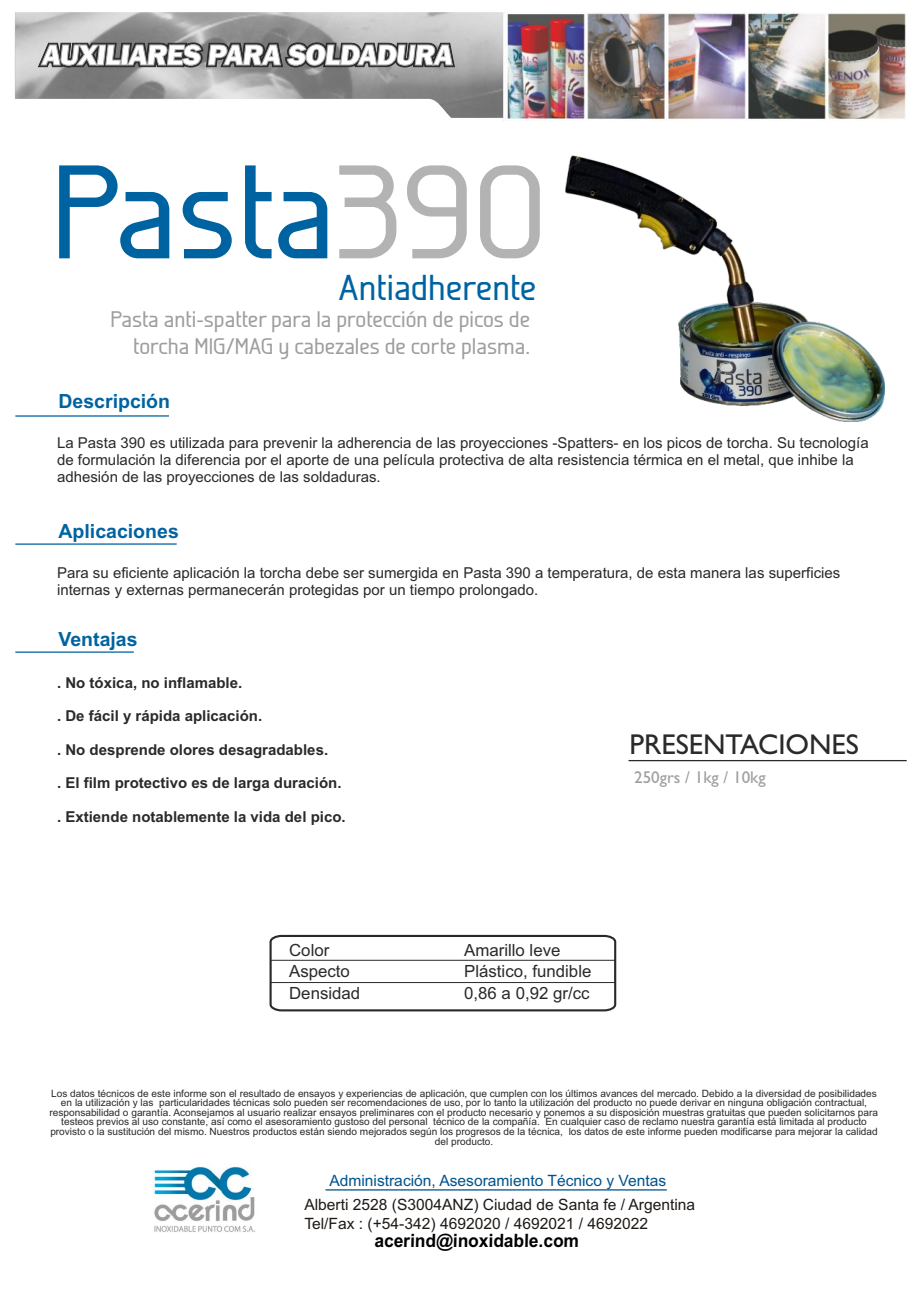
<style>
.page{position:relative;width:920px;height:1289px;background:#fff}
.page>*{position:absolute;margin:0;border:0;box-sizing:border-box;transform-origin:0 0}
.t1{font:500 132.75px "Galette";color:#0063a1}
.t2{font:500 36px "Galette";color:#0063a1}
.t3{font:28.65px "Gill Sans";color:#2b2929}
.t4{font:500 22.5px/27px "Galette";color:#9e9e9e;text-align:right}
.t5{font:700 19.5px "Arial";color:#0063a1}
.t6{font:700 18.45px "Arial";color:#000;scale:.94 1}
.t7{font:17.1px "Gill Sans";color:#9e9e9e}
.t8{font:16.8px/21.6px "Arial";color:#2b2929}
.t9{font:15.6px/19px "Arial";color:#1f1a17}
.t10{font:15.6px "Arial";color:#00548c}
.t11{font:15px/16.8px "Arial";color:#2b2929}
.t12{font:700 15px "Arial";color:#2b2929}
.t13{font:10.05px/9.6px "Arial";color:#2b2929;text-align:center}
.s1{color:#b3b3b3}
</style>
<div class="page">
<img style="left:153px;top:1166px;width:102px;height:66px">
<hr style="left:325px;top:1189px;width:341px;height:1px;background:#00548c">
<hr style="left:15px;top:415px;width:154px;height:2px;background:#0063a1">
<hr style="left:15px;top:543px;width:162px;height:2px;background:#0063a1">
<hr style="left:15px;top:651px;width:119px;height:2px;background:#0063a1">
<img style="left:15px;top:12px;width:488px;height:105px">
<img style="left:503px;top:12px;width:403px;height:109px">
<svg style="left:37px;top:42px;width:418px;height:31px"></svg>
<svg style="left:269px;top:934px;width:348px;height:78px"></svg>
<hr style="left:628px;top:760px;width:278px;height:1px;background:#2b2929">
<img style="left:565px;top:156px;width:319px;height:265px">
<h1 class="t1" style="left:51px;top:159px;width:496px">Pasta<span class="s1">390</span></h1>
<h2 class="t2" style="left:338px;top:273px;width:199px">Antiadherente</h2>
<h3 class="t4" style="left:111px;top:307px;width:421px">Pasta anti-spatter para la protección de picos de torcha MIG/MAG y cabezales de corte plasma.</h3>
<h3 class="t5" style="left:58px;top:394px;width:113px">Descripción</h3>
<p class="t11" style="left:57px;top:436px;width:813px">La Pasta 390 es utilizada para prevenir la adherencia de las proyecciones -Spatters- en los picos de torcha. Su tecnología de formulación la diferencia por el aporte de una película protectiva de alta resistencia térmica en el metal, que inhibe la adhesión de las proyecciones de las soldaduras.</p>
<h3 class="t5" style="left:58px;top:524px;width:122px">Aplicaciones</h3>
<h3 class="t11" style="left:57px;top:566px;width:784px">Para su eficiente aplicación la torcha debe ser sumergida en Pasta 390 a temperatura, de esta manera las superficies internas y externas permanecerán protegidas por un tiempo prolongado.</h3>
<h3 class="t5" style="left:58px;top:632px;width:81px">Ventajas</h3>
<h3 class="t12" style="left:57px;top:676px;width:187px">. No tóxica, no inflamable.</h3>
<h3 class="t12" style="left:57px;top:710px;width:207px">. De fácil y rápida aplicación.</h3>
<h3 class="t12" style="left:57px;top:743px;width:272px">. No desprende olores desagradables.</h3>
<h3 class="t12" style="left:57px;top:777px;width:286px">. El film protectivo es de larga duración.</h3>
<h3 class="t12" style="left:57px;top:810px;width:290px">. Extiende notablemente la vida del pico.</h3>
<h3 class="t3" style="left:629px;top:734px;width:231px">PRESENTACIONES</h3>
<h3 class="t7" style="left:634px;top:771px;width:133px">250grs / 1kg / 10kg</h3>
<h3 class="t8" style="left:289px;top:940px;width:73px">Color<br>Aspecto<br>Densidad</h3>
<h3 class="t8" style="left:464px;top:940px;width:129px">Amarillo leve<br>Plástico, fundible<br>0,86 a 0,92 gr/cc</h3>
<p class="t13" style="left:49px;top:1089px;width:830px">Los datos técnicos de este informe son el resultado de ensayos y experiencias de aplicación, que cumplen con los últimos avances del mercado. Debido a la diversidad de posibilidades en la utilización y las particularidades técnicas solo pueden ser recomendaciones de uso, por lo tanto la utilización del producto no puede derivar en ninguna obligación contractual, responsabilidad o garantía. Aconsejamos al usuario realizar ensayos preliminares con el producto necesario y ponemos a su disposición muestras gratuitas que pueden solicitarnos para testeos previos al uso constante, así como el asesoramiento gustoso del personal técnico de la compañía. En cualquier caso de reclamo nuestra garantía está limitada al producto provisto o la sustitución del mismo. Nuestros productos están siendo mejorados según los progresos de la técnica, los datos de este informe pueden modificarse para mejorar la calidad del producto.</p>
<h3 class="t10" style="left:329px;top:1174px;width:338px">Administración, Asesoramiento Técnico y Ventas</h3>
<h3 class="t9" style="left:304px;top:1196px;width:392px">Alberti 2528 (S3004ANZ) Ciudad de Santa fe / Argentina<br>Tel/Fax : (+54-342) 4692020 / 4692021 / 4692022</h3>
<h3 class="t6" style="left:374px;top:1233px;width:219px">acerind@inoxidable.com</h3>
</div>
